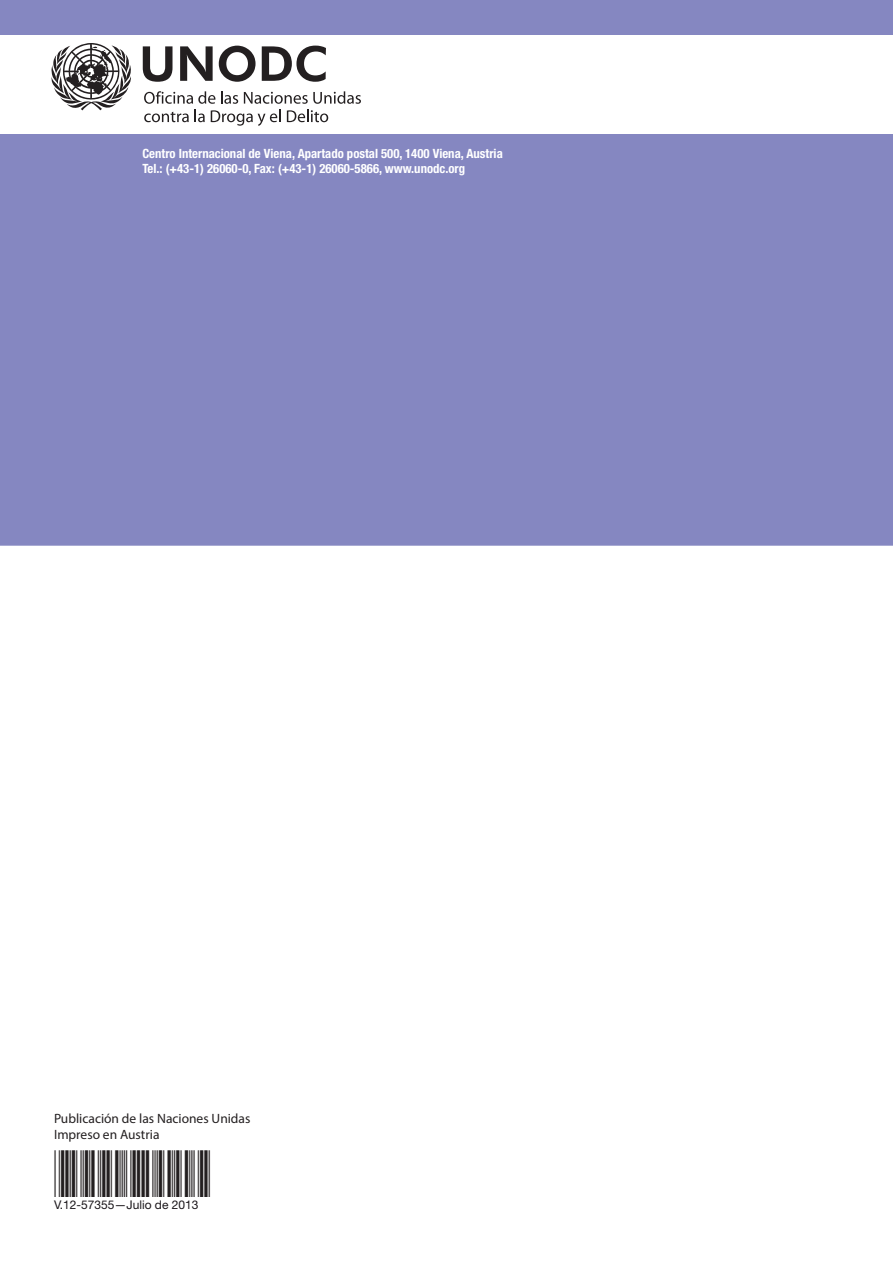
<style>
.page{position:relative;width:893px;height:1263px;background:#fff}
.page>*{position:absolute;margin:0;border:0;box-sizing:border-box;transform-origin:0 0}
.t1{font:13.5px/15.8px "Myriad Pro";color:#231f20}
.t2{font:700 condensed 12.75px/15px "Helvetica Neue LT Std";color:#fff}
.t3{font:12px "Helvetica Neue LT Std";color:#1a161a}
</style>
<div class="page">
<div style="left:0;top:0;width:893px;height:34px;background:#8587c1"></div>
<div style="left:0;top:134px;width:893px;height:412px;background:#8587c1"></div>
<svg style="left:143px;top:46px;width:29px;height:36px"></svg>
<svg style="left:180px;top:46px;width:33px;height:35px"></svg>
<svg style="left:219px;top:46px;width:37px;height:36px"></svg>
<svg style="left:262px;top:46px;width:64px;height:36px"></svg>
<svg style="left:221px;top:91px;width:17px;height:13px"></svg>
<svg style="left:244px;top:91px;width:117px;height:13px"></svg>
<svg style="left:144px;top:112px;width:45px;height:10px"></svg>
<svg style="left:195px;top:110px;width:10px;height:12px"></svg>
<svg style="left:211px;top:110px;width:70px;height:16px"></svg>
<svg style="left:287px;top:110px;width:41px;height:12px"></svg>
<svg style="left:51px;top:43px;width:80px;height:67px"></svg>
<svg style="left:144px;top:91px;width:71px;height:13px"></svg>
<p class="t2" style="left:142px;top:146px;width:362px">Centro Internacional de Viena, Apartado postal 500, 1400 Viena, Austria<br>Tel.: (+43-1) 26060-0, Fax: (+43-1) 26060-5866, www.unodc.org</p>
<p class="t1" style="left:54px;top:1110px;width:198px">Publicación de las Naciones Unidas<br>Impreso en Austria</p>
<p class="t3" style="left:54px;top:1198px;width:146px">V.12-57355—Julio de 2013</p>
</div>
